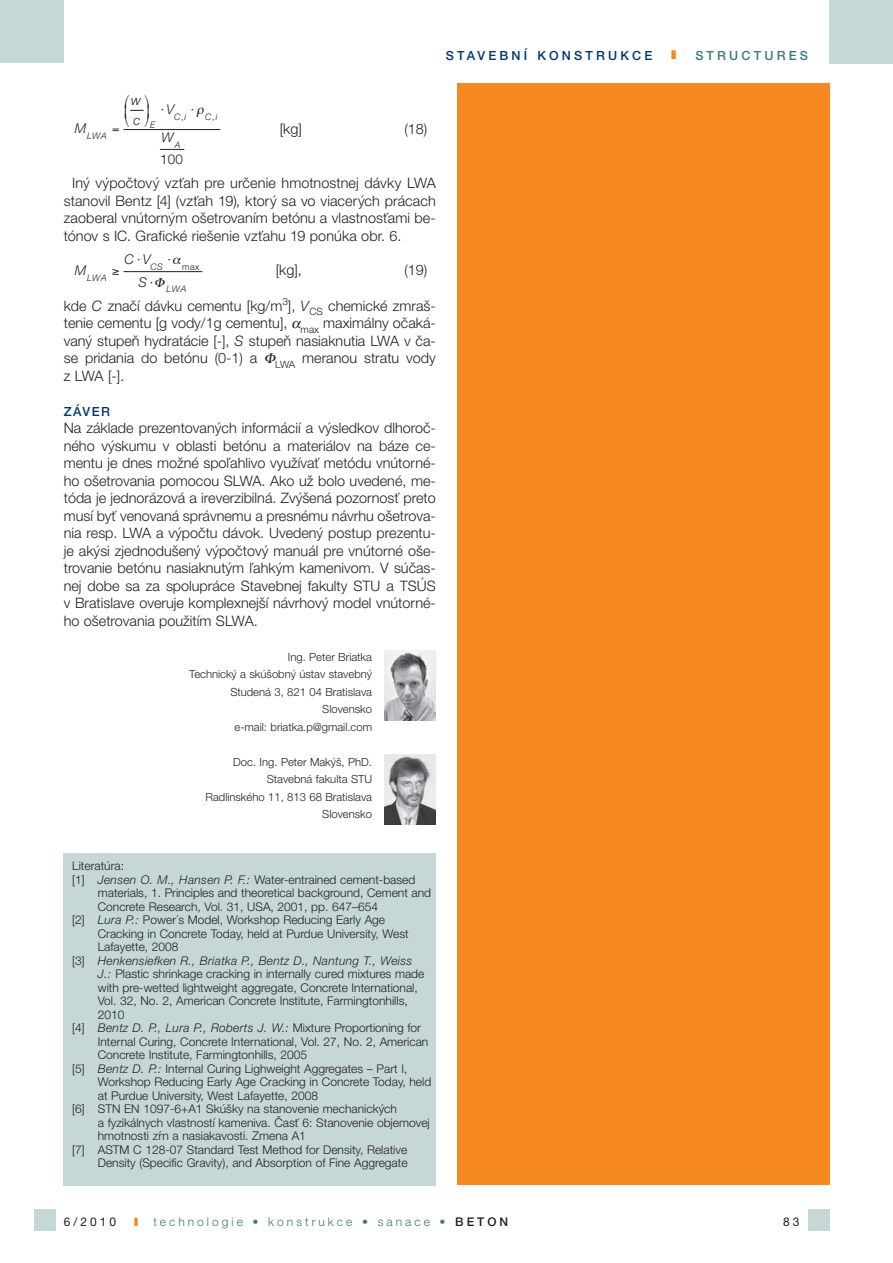
<style>
.page{position:relative;width:893px;height:1263px;background:#fff}
.page>*{position:absolute;margin:0;border:0;box-sizing:border-box;transform-origin:0 0}
.t1{font:300 14.4px/17.5px "Helvetica Neue LT Pro";color:#231f20;text-align:justify}
.t2{font:italic 300 13.5px/20.1px "Helvetica Neue LT Pro";color:#231f20}
.t3{font:300 13.5px/22.4px "Helvetica Neue LT Pro";color:#231f20}
.t4{font:500 12.6px "Helvetica Neue LT Pro";letter-spacing:.25em;color:#003874}
.t5{font:500 12.6px "Helvetica Neue LT Pro";letter-spacing:.25em;color:#397b7d}
.t6{font:300 12px "Helvetica Neue LT Pro";color:#231f20}
.t7{font:italic 300 12px "Helvetica Neue LT Pro";letter-spacing:.025em;color:#231f20}
.t8{font:300 12px "Helvetica Neue LT Pro";letter-spacing:.25em;color:#397b7d}
.t9{font:12px "Helvetica Neue LT Pro";letter-spacing:.25em;color:#231f20}
.t10{font:300 11.25px/17.5px "Helvetica Neue LT Pro";color:#231f20;text-align:right}
.t11{font:italic 300 9px "Helvetica Neue LT Pro";letter-spacing:.065em;color:#231f20}
.t12{font:300 9px "Helvetica Neue LT Pro";color:#231f20}
.s1{font-style:normal}
.s2{font-style:italic}
.s3{font-weight:500;color:#231f20}
</style>
<div class="page">
<svg style="left:160px;top:149px;width:24px;height:1px"></svg>
<hr style="left:124px;top:129px;width:96px;height:1px;background:#231f20">
<hr style="left:124px;top:271px;width:78px;height:1px;background:#231f20">
<div style="left:457px;top:83px;width:372px;height:1102px;background:#f6891f"></div>
<div style="left:64px;top:853px;width:372px;height:332px;background:#c5d7d6"></div>
<img style="left:385px;top:651px;width:51px;height:70px">
<img style="left:385px;top:755px;width:51px;height:70px">
<div style="left:34px;top:1210px;width:21px;height:21px;background:#c5d7d6"></div>
<div style="left:808px;top:1210px;width:21px;height:21px;background:#c5d7d6"></div>
<div style="left:829px;top:0;width:64px;height:64px;background:#c5d7d6"></div>
<div style="left:0;top:0;width:64px;height:63px;background:#c5d7d6"></div>
<svg style="left:130px;top:109px;width:14px;height:2px"></svg>
<p class="t4" style="left:446px;top:51px;width:208px">STAVEBNÍ KONSTRUKCE</p>
<p class="t5" style="left:695px;top:51px;width:114px">STRUCTURES</p>
<p class="t11" style="left:75px;top:132px;width:34px"><sup>M</sup>LWA</p>
<p class="t2" style="left:124px;top:92px;width:27px">⎛w⎞ ⎝ c ⎠</p>
<p class="t11" style="left:161px;top:113px;width:58px">⋅<sup>V</sup>C<span class="s1">,</span>i ⋅ C<span class="s1">,</span>i</p>
<p class="t3" style="left:160px;top:128px;width:25px"><span class="s2">W</span><sub>A<br></sub>100</p>
<p class="t11" style="left:150px;top:122px;width:7px">E</p>
<p class="t1" style="left:280px;top:122px;width:24px">[kg]</p>
<p class="t1" style="left:404px;top:122px;width:24px">(18)</p>
<p class="t1" style="left:64px;top:176px;width:374px;text-indent:9px">Iný výpočtový vzťah pre určenie hmotnostnej dávky LWA stanovil Bentz [4] (vzťah 19), ktorý sa vo viacerých prácach zaoberal vnútorným ošetrovaním betónu a vlastnosťami be&shy;tónov s IC. Grafické riešenie vzťahu 19 ponúka obr. 6.</p>
<p class="t11" style="left:75px;top:275px;width:47px"><sup>M</sup>LWA ≥</p>
<p class="t12" style="left:125px;top:263px;width:76px"><sup>C</sup> ⋅<sup>V</sup><span class="s2">CS</span> ⋅ max</p>
<p class="t11" style="left:138px;top:286px;width:49px"><sup>S</sup>⋅ LWA</p>
<p class="t1" style="left:276px;top:263px;width:28px">[kg],</p>
<p class="t1" style="left:404px;top:263px;width:24px">(19)</p>
<p class="t1" style="left:64px;top:299px;width:374px">kde <span class="s2">C</span> značí dávku cementu [kg/m<sup>3</sup>], <span class="s2">V</span><sub>CS</sub> chemické zmraš&shy;tenie cementu [g vody/1g cementu], <sub>max</sub> maximálny očaká&shy;vaný stupeň hydratácie [-], <span class="s2">S</span> stupeň nasiaknutia LWA v ča&shy;se pridania do betónu (0-1) a <sub>LWA</sub> meranou stratu vody z LWA [-].</p>
<p class="t4" style="left:64px;top:407px;width:48px">ZÁVER</p>
<p class="t1" style="left:64px;top:421px;width:374px">Na základe prezentovaných informácií a výsledkov dlhoroč&shy;ného výskumu v oblasti betónu a materiálov na báze ce&shy;mentu je dnes možné spoľahlivo využívať metódu vnútorné&shy;ho ošetrovania pomocou SLWA. Ako už bolo uvedené, me&shy;tóda je jednorázová a ireverzibilná. Zvýšená pozornosť preto musí byť venovaná správnemu a presnému návrhu ošetrova&shy;nia resp. LWA a výpočtu dávok. Uvedený postup prezentu&shy;je akýsi zjednodušený výpočtový manuál pre vnútorné oše&shy;trovanie betónu nasiaknutým ľahkým kamenivom. V súčas&shy;nej dobe sa za spolupráce Stavebnej fakulty STU a TSÚS v Bratislave overuje komplexnejší návrhový model vnútorné&shy;ho ošetrovania použitím SLWA.</p>
<p class="t10" style="left:189px;top:649px;width:184px">Ing. Peter Briatka<br>Technický a skúšobný ústav stavebný<br>Studená 3, 821 04 Bratislava<br>Slovensko<br>e-mail: briatka.p@gmail.com</p>
<p class="t10" style="left:206px;top:754px;width:168px">Doc. Ing. Peter Makýš, PhD.<br>Stavebná fakulta STU<br>Radlinského 11, 813 68 Bratislava<br>Slovensko</p>
<p class="t6" style="left:72px;top:861px;width:53px">Literatúra:</p>
<p class="t6" style="left:72px;top:875px;width:345px">[1] <span class="s2">Jensen O. M., Hansen P. F.:</span> Water-entrained cement-based</p>
<p class="t6" style="left:98px;top:888px;width:335px">materials, 1. Principles and theoretical background, Cement and</p>
<p class="t6" style="left:98px;top:902px;width:282px">Concrete Research, Vol. 31, USA, 2001, pp. 647–654</p>
<p class="t6" style="left:72px;top:915px;width:314px">[2] <span class="s2">Lura P.:</span> Power´s Model, Workshop Reducing Early Age</p>
<p class="t6" style="left:98px;top:929px;width:313px">Cracking in Concrete Today, held at Purdue University, West</p>
<p class="t6" style="left:98px;top:942px;width:82px">Lafayette, 2008</p>
<p class="t7" style="left:72px;top:956px;width:341px"><span class="s1">[3]</span> Henkensiefken R., Briatka P., Bentz D., Nantung T., Weiss</p>
<p class="t6" style="left:98px;top:969px;width:328px"><span class="s2">J.:</span> Plastic shrinkage cracking in internally cured mixtures made</p>
<p class="t6" style="left:98px;top:983px;width:322px">with pre-wetted lightweight aggregate, Concrete International,</p>
<p class="t6" style="left:98px;top:996px;width:311px">Vol. 32, No. 2, American Concrete Institute, Farmingtonhills,</p>
<p class="t6" style="left:98px;top:1010px;width:28px">2010</p>
<p class="t7" style="left:72px;top:1023px;width:350px"><span class="s1">[4]</span> Bentz D. P., Lura P., Roberts J. W.: <span class="s1">Mixture Proportioning for</span></p>
<p class="t6" style="left:98px;top:1037px;width:332px">Internal Curing, Concrete International, Vol. 27, No. 2, American</p>
<p class="t6" style="left:98px;top:1050px;width:211px">Concrete Institute, Farmingtonhills, 2005</p>
<p class="t6" style="left:72px;top:1064px;width:337px">[5] <span class="s2">Bentz D. P.:</span> Internal Curing Lighweight Aggregates – Part I,</p>
<p class="t6" style="left:98px;top:1077px;width:335px">Workshop Reducing Early Age Cracking in Concrete Today, held</p>
<p class="t6" style="left:98px;top:1091px;width:222px">at Purdue University, West Lafayette, 2008</p>
<p class="t6" style="left:72px;top:1104px;width:326px">[6] STN EN 1097-6+A1 Skúšky na stanovenie mechanických</p>
<p class="t6" style="left:98px;top:1118px;width:333px">a fyzikálnych vlastností kameniva. Časť 6: Stanovenie objemovej</p>
<p class="t6" style="left:98px;top:1131px;width:210px">hmotnosti zŕn a nasiakavosti. Zmena A1</p>
<p class="t6" style="left:72px;top:1145px;width:336px">[7] ASTM C 128-07 Standard Test Method for Density, Relative</p>
<p class="t6" style="left:98px;top:1158px;width:311px">Density (Specific Gravity), and Absorption of Fine Aggregate</p>
<p class="t9" style="left:64px;top:1217px;width:54px">6/2010</p>
<p class="t8" style="left:153px;top:1217px;width:356px">technologie • konstrukce • sanace • <span class="s3">BETON</span></p>
<p class="t9" style="left:783px;top:1217px;width:18px">83</p>
</div>
